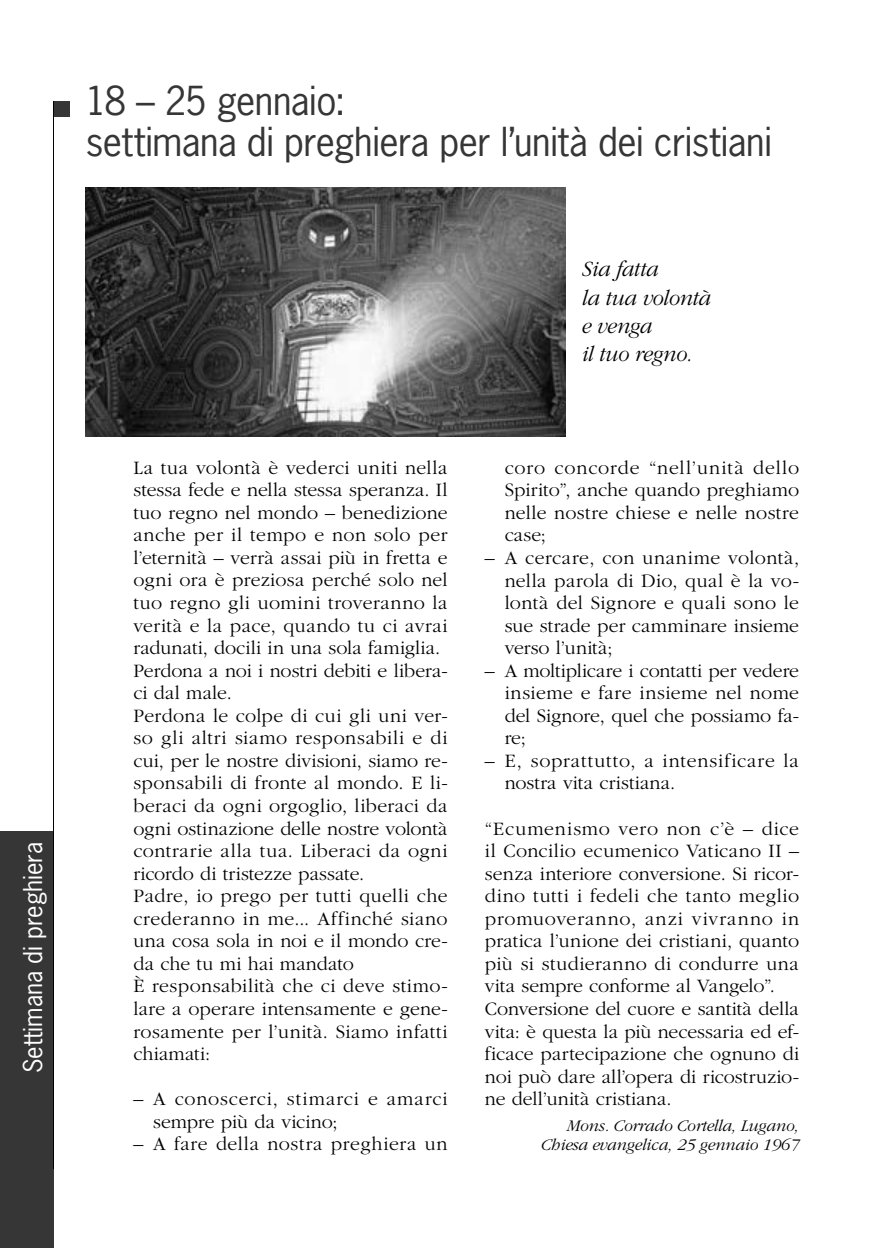
<style>
.page{position:relative;width:879px;height:1248px;background:#fff}
.page>*{position:absolute;margin:0;border:0;box-sizing:border-box;transform-origin:0 0}
.t1{font:37.6px/41.4px "News Gothic";letter-spacing:-.01em;color:#363636}
.t2{font:24.4px "News Gothic";color:#fff}
.t3{font:italic 300 22.6px/28.2px "Garamond";letter-spacing:-.015em;color:#000}
.t4{font:300 19.8px/22.6px "Garamond";letter-spacing:.015em;color:#000}
.t5{font:300 19.8px/22.6px "Garamond";letter-spacing:.035em;color:#000}
.t6{font:italic 300 18px "Frutiger CE";color:#fff}
.t7{font:italic 300 17px/18.8px "Garamond";letter-spacing:-.01em;color:#000;text-align:right}
</style>
<div class="page">
<div style="left:54px;top:101px;width:16px;height:16px;background:#363636"></div>
<div style="left:0;top:831px;width:54px;height:416px;background:#363636"></div>
<hr style="left:53px;top:101px;width:1px;height:1067px;background:#000">
<img style="left:86px;top:187px;width:480px;height:249px">
<p class="t2" style="left:17px;top:1073px;width:233px;rotate:-90deg">Settimana di preghiera</p>
<p class="t6" style="left:21px;top:1120px;width:172px;rotate:-90deg">Comunità in cammino</p>
<h1 class="t1" style="left:86px;top:80px;width:688px">18 – 25 gennaio:<br>settimana di preghiera per l’unità dei cristiani</h1>
<p class="t3" style="left:582px;top:256px;width:131px">Sia fatta<br>la tua volontà e venga<br>il tuo regno.</p>
<p class="t4" style="left:133px;top:456px;width:316px">La tua volontà è vederci uniti nella stessa fede e nella stessa speranza. Il tuo regno nel mondo – benedizione anche per il tempo e non solo per l’eternità – verrà assai più in fretta e ogni ora è preziosa perché solo nel tuo regno gli uomini troveranno la verità e la pace, quando tu ci avrai radunati, docili in una sola famiglia.<br>Perdona a noi i nostri debiti e libera&shy;ci dal male.<br>Perdona le colpe di cui gli uni ver&shy;so gli altri siamo responsabili e di cui, per le nostre divisioni, siamo re&shy;sponsabili di fronte al mondo. E li&shy;beraci da ogni orgoglio, liberaci da ogni ostinazione delle nostre volontà contrarie alla tua. Liberaci da ogni ricordo di tristezze passate.<br>Padre, io prego per tutti quelli che crederanno in me... Affinché siano una cosa sola in noi e il mondo cre&shy;da che tu mi hai mandato<br>È responsabilità che ci deve stimo&shy;lare a operare intensamente e gene&shy;rosamente per l’unità. Siamo infatti chiamati:</p>
<p class="t5" style="left:153px;top:1087px;width:296px;text-indent:-20px">– A conoscerci, stimarci e amarci sempre più da vicino;</p>
<p class="t5" style="left:133px;top:1132px;width:316px">– A fare della nostra preghiera un</p>
<p class="t4" style="left:505px;top:456px;width:296px;text-align:justify">coro concorde “nell’unità dello Spirito”, anche quando preghiamo nelle nostre chiese e nelle nostre case;</p>
<p class="t4" style="left:505px;top:546px;width:296px;text-align:justify;text-indent:-20px">– A cercare, con unanime volontà, nella parola di Dio, qual è la vo&shy;lontà del Signore e quali sono le sue strade per camminare insieme verso l’unità;</p>
<p class="t4" style="left:505px;top:659px;width:296px;text-align:justify;text-indent:-20px">– A moltiplicare i contatti per vedere insieme e fare insieme nel nome del Signore, quel che possiamo fa&shy;re;</p>
<p class="t4" style="left:505px;top:749px;width:296px;text-indent:-20px">– E, soprattutto, a intensificare la nostra vita cristiana.</p>
<p class="t4" style="left:485px;top:817px;width:316px">“Ecumenismo vero non c’è – dice il Concilio ecumenico Vaticano II – senza interiore conversione. Si ricor&shy;dino tutti i fedeli che tanto meglio promuoveranno, anzi vivranno in pratica l’unione dei cristiani, quanto più si studieranno di condurre una vita sempre conforme al Vangelo”.<br>Conversione del cuore e santità della vita: è questa la più necessaria ed ef&shy;ficace partecipazione che ognuno di noi può dare all’opera di ricostruzio&shy;ne dell’unità cristiana.</p>
<p class="t7" style="left:541px;top:1116px;width:260px">Mons. Corrado Cortella, Lugano,<br>Chiesa evangelica, 25 gennaio 1967</p>
</div>
